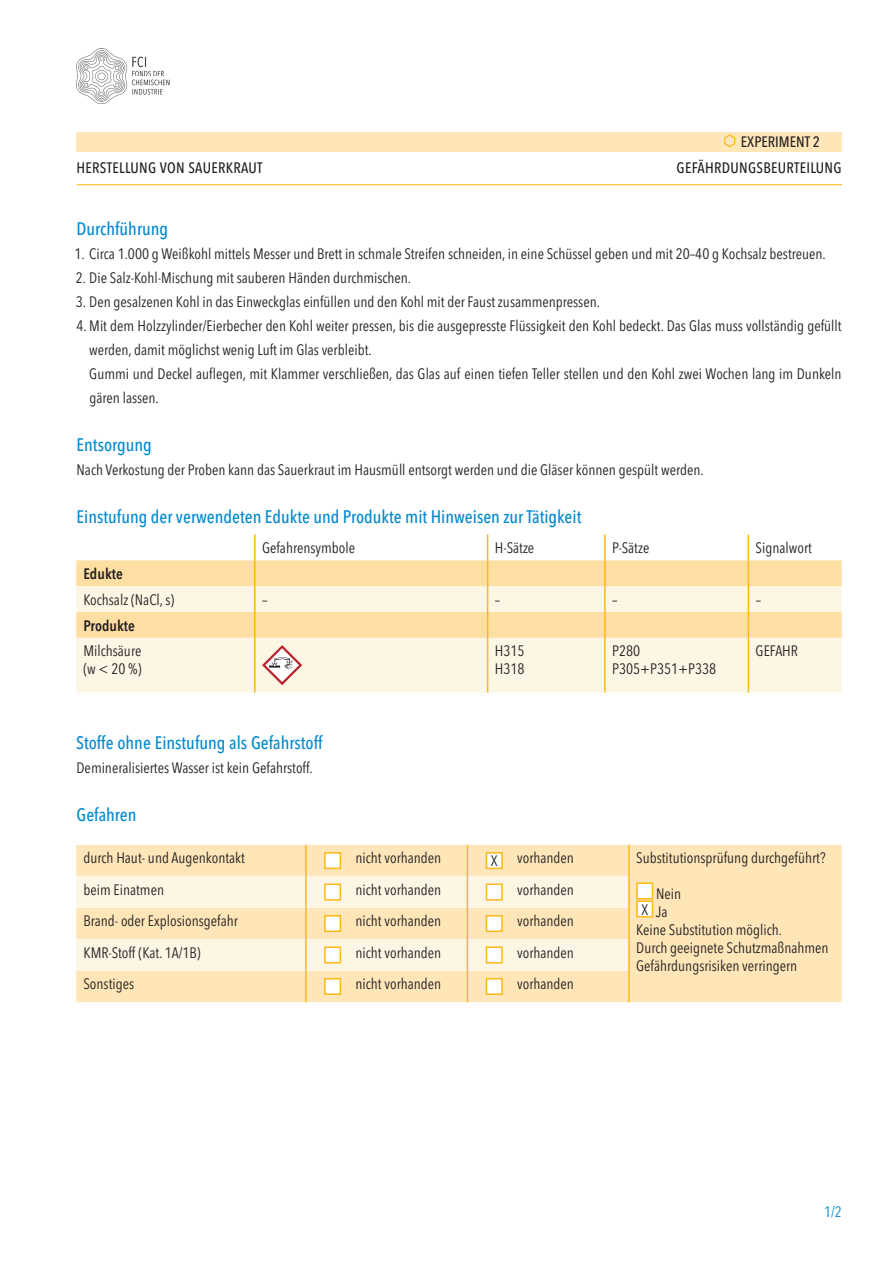
<style>
.page{position:relative;width:893px;height:1263px;background:#fff}
.page>*{position:absolute;margin:0;border:0;box-sizing:border-box;transform-origin:0 0}
.t1{font:500 condensed 18px "Avenir Next LT Pro";color:#0089cf}
.t2{font:condensed 15px/24px "Avenir Next LT Pro";color:#231f20}
.t3{font:500 condensed 15px "Avenir Next LT Pro";letter-spacing:.02em;color:#231f20}
.t4{font:600 condensed 15px "Avenir Next LT Pro";color:#231f20}
.t5{font:500 condensed 15px "Avenir Next LT Pro";color:#231f20}
.t6{font:condensed 15px "Avenir Next LT Pro";color:#0089cf}
</style>
<div class="page">
<hr style="left:77px;top:184px;width:765px;height:1px;background:#fcb814">
<div style="left:77px;top:132px;width:765px;height:19px;background:#fee6b9"></div>
<svg style="left:76px;top:48px;width:94px;height:41px"></svg>
<img style="left:77px;top:49px;width:92px;height:55px">
<svg style="left:724px;top:134px;width:12px;height:14px"></svg>
<div style="left:76px;top:560px;width:766px;height:26px;background:#ffdea4"></div>
<svg style="left:76px;top:586px;width:766px;height:106px;background:#fef0d5"></svg>
<hr style="left:254px;top:534px;width:2px;height:26px;background:#fcb814">
<hr style="left:604px;top:534px;width:2px;height:26px;background:#fcb814">
<hr style="left:254px;top:560px;width:2px;height:26px;background:#fcb814">
<hr style="left:604px;top:560px;width:2px;height:26px;background:#fcb814">
<hr style="left:604px;top:586px;width:2px;height:26px;background:#fcb814">
<hr style="left:604px;top:612px;width:2px;height:26px;background:#fcb814">
<svg style="left:748px;top:534px;width:1px;height:104px"></svg>
<hr style="left:604px;top:638px;width:2px;height:54px;background:#fcb814">
<hr style="left:748px;top:638px;width:1px;height:54px;background:#fcb814">
<svg style="left:487px;top:534px;width:1px;height:104px"></svg>
<hr style="left:487px;top:638px;width:1px;height:54px;background:#fcb814">
<hr style="left:254px;top:612px;width:2px;height:26px;background:#fcb814">
<hr style="left:254px;top:638px;width:2px;height:54px;background:#fcb814">
<hr style="left:254px;top:586px;width:2px;height:26px;background:#fcb814">
<svg style="left:262px;top:645px;width:40px;height:40px"></svg>
<div style="left:76px;top:845px;width:766px;height:157px;background:#fee6b9"></div>
<svg style="left:76px;top:876px;width:552px;height:95px;background:#fdf0d6"></svg>
<hr style="left:305px;top:845px;width:2px;height:31px;background:#fcb814">
<hr style="left:467px;top:845px;width:1px;height:31px;background:#fcb814">
<hr style="left:628px;top:845px;width:2px;height:31px;background:#fcb814">
<hr style="left:628px;top:876px;width:2px;height:32px;background:#fcb814">
<hr style="left:628px;top:908px;width:2px;height:31px;background:#fcb814">
<hr style="left:628px;top:939px;width:2px;height:32px;background:#fcb814">
<hr style="left:628px;top:971px;width:2px;height:31px;background:#fcb814">
<hr style="left:305px;top:908px;width:2px;height:31px;background:#fcb814">
<hr style="left:467px;top:908px;width:1px;height:31px;background:#fcb814">
<hr style="left:305px;top:939px;width:2px;height:32px;background:#fcb814">
<hr style="left:467px;top:939px;width:1px;height:32px;background:#fcb814">
<hr style="left:305px;top:971px;width:2px;height:31px;background:#fcb814">
<hr style="left:467px;top:971px;width:1px;height:31px;background:#fcb814">
<hr style="left:305px;top:876px;width:2px;height:32px;background:#fcb814">
<hr style="left:467px;top:876px;width:1px;height:32px;background:#fcb814">
<div style="left:324px;top:852px;width:17px;height:17px;background:#fff;border:2px solid #fcb814"></div>
<div style="left:486px;top:853px;width:16px;height:15px;background:#fff"></div>
<div style="left:486px;top:852px;width:17px;height:17px;border:2px solid #fcb814"></div>
<div style="left:636px;top:882px;width:17px;height:17px;background:#fff;border:2px solid #fcb814"></div>
<div style="left:637px;top:901px;width:15px;height:16px;background:#fff"></div>
<div style="left:636px;top:900px;width:17px;height:17px;border:2px solid #fcb814"></div>
<div style="left:324px;top:883px;width:17px;height:17px;background:#fff;border:2px solid #fcb814"></div>
<div style="left:486px;top:883px;width:17px;height:17px;background:#fff;border:2px solid #fcb814"></div>
<div style="left:324px;top:915px;width:17px;height:17px;background:#fff;border:2px solid #fcb814"></div>
<div style="left:486px;top:915px;width:17px;height:17px;background:#fff;border:2px solid #fcb814"></div>
<div style="left:324px;top:946px;width:17px;height:17px;background:#fff;border:2px solid #fcb814"></div>
<div style="left:486px;top:946px;width:17px;height:17px;background:#fff;border:2px solid #fcb814"></div>
<div style="left:324px;top:978px;width:17px;height:17px;background:#fff;border:2px solid #fcb814"></div>
<div style="left:486px;top:978px;width:17px;height:17px;background:#fff;border:2px solid #fcb814"></div>
<p class="t5" style="left:741px;top:133px;width:81px">EXPERIMENT 2</p>
<p class="t3" style="left:77px;top:158px;width:188px">HERSTELLUNG VON SAUERKRAUT</p>
<p class="t3" style="left:677px;top:158px;width:167px">GEFÄHRDUNGSBEURTEILUNG</p>
<p class="t1" style="left:77px;top:218px;width:93px">Durchführung</p>
<p class="t2" style="left:74px;top:241px;width:753px">1. Circa 1.000 g Weißkohl mittels Messer und Brett in schmale Streifen schneiden, in eine Schüssel geben und mit 20–40 g Kochsalz bestreuen.</p>
<p class="t2" style="left:76px;top:265px;width:337px">2. Die Salz-Kohl-Mischung mit sauberen Händen durchmischen.</p>
<p class="t2" style="left:76px;top:289px;width:526px">3. Den gesalzenen Kohl in das Einweckglas einfüllen und den Kohl mit der Faust zusammenpressen.</p>
<p class="t2" style="left:89px;top:313px;width:754px;text-indent:-13px">4. Mit dem Holzzylinder/Eierbecher den Kohl weiter pressen, bis die ausgepresste Flüssigkeit den Kohl bedeckt. Das Glas muss vollständig gefüllt werden, damit möglichst wenig Luft im Glas verbleibt.<br>Gummi und Deckel auflegen, mit Klammer verschließen, das Glas auf einen tiefen Teller stellen und den Kohl zwei Wochen lang im Dunkeln gären lassen.</p>
<p class="t1" style="left:77px;top:434px;width:77px">Entsorgung</p>
<p class="t2" style="left:77px;top:457px;width:629px">Nach Verkostung der Proben kann das Sauerkraut im Hausmüll entsorgt werden und die Gläser können gespült werden.</p>
<p class="t1" style="left:77px;top:506px;width:506px">Einstufung der verwendeten Edukte und Produkte mit Hinweisen zur Tätigkeit</p>
<p class="t2" style="left:262px;top:536px;width:95px">Gefahrensymbole</p>
<p class="t2" style="left:495px;top:536px;width:41px">H-Sätze</p>
<p class="t2" style="left:612px;top:536px;width:39px">P-Sätze</p>
<p class="t2" style="left:756px;top:536px;width:58px">Signalwort</p>
<p class="t4" style="left:83px;top:564px;width:41px">Edukte</p>
<p class="t2" style="left:83px;top:587px;width:92px">Kochsalz (NaCl, s)</p>
<p class="t2" style="left:262px;top:587px;width:7px">–</p>
<p class="t2" style="left:495px;top:587px;width:7px">–</p>
<p class="t2" style="left:612px;top:587px;width:7px">–</p>
<p class="t2" style="left:756px;top:587px;width:7px">–</p>
<p class="t4" style="left:83px;top:616px;width:53px">Produkte</p>
<p class="t2" style="left:83px;top:642px;width:60px;line-height:18px">Milchsäure (w &lt; 20 %)</p>
<p class="t2" style="left:495px;top:642px;width:31px;line-height:18px">H315<br>H318</p>
<p class="t2" style="left:612px;top:642px;width:106px;line-height:18px">P280<br>P305+P351+P338</p>
<p class="t2" style="left:756px;top:639px;width:44px">GEFAHR</p>
<p class="t1" style="left:76px;top:732px;width:248px">Stoffe ohne Einstufung als Gefahrstoff</p>
<p class="t2" style="left:77px;top:755px;width:238px">Demineralisiertes Wasser ist kein Gefahrstoff.</p>
<p class="t1" style="left:77px;top:804px;width:61px">Gefahren</p>
<p class="t2" style="left:83px;top:846px;width:163px">durch Haut- und Augenkontakt</p>
<p class="t2" style="left:356px;top:846px;width:87px">nicht vorhanden</p>
<p class="t2" style="left:491px;top:849px;width:8px">X</p>
<p class="t2" style="left:517px;top:846px;width:58px">vorhanden</p>
<p class="t2" style="left:636px;top:846px;width:191px">Substitutionsprüfung durchgeführt?</p>
<p class="t2" style="left:656px;top:882px;width:27px">Nein</p>
<p class="t2" style="left:641px;top:900px;width:28px">X Ja</p>
<p class="t2" style="left:636px;top:918px;width:147px">Keine Substitution möglich.</p>
<p class="t2" style="left:636px;top:936px;width:194px">Durch geeignete Schutzmaßnahmen</p>
<p class="t2" style="left:636px;top:954px;width:163px">Gefährdungsrisiken verringern</p>
<p class="t2" style="left:83px;top:878px;width:82px">beim Einatmen</p>
<p class="t2" style="left:356px;top:878px;width:87px">nicht vorhanden</p>
<p class="t2" style="left:517px;top:878px;width:58px">vorhanden</p>
<p class="t2" style="left:83px;top:909px;width:156px">Brand- oder Explosionsgefahr</p>
<p class="t2" style="left:356px;top:909px;width:87px">nicht vorhanden</p>
<p class="t2" style="left:517px;top:909px;width:58px">vorhanden</p>
<p class="t2" style="left:83px;top:940px;width:119px">KMR-Stoff (Kat. 1A/1B)</p>
<p class="t2" style="left:356px;top:940px;width:87px">nicht vorhanden</p>
<p class="t2" style="left:517px;top:940px;width:58px">vorhanden</p>
<p class="t2" style="left:83px;top:972px;width:52px">Sonstiges</p>
<p class="t2" style="left:356px;top:972px;width:87px">nicht vorhanden</p>
<p class="t2" style="left:517px;top:972px;width:58px">vorhanden</p>
<p class="t6" style="left:824px;top:1203px;width:19px">1/2</p>
</div>
